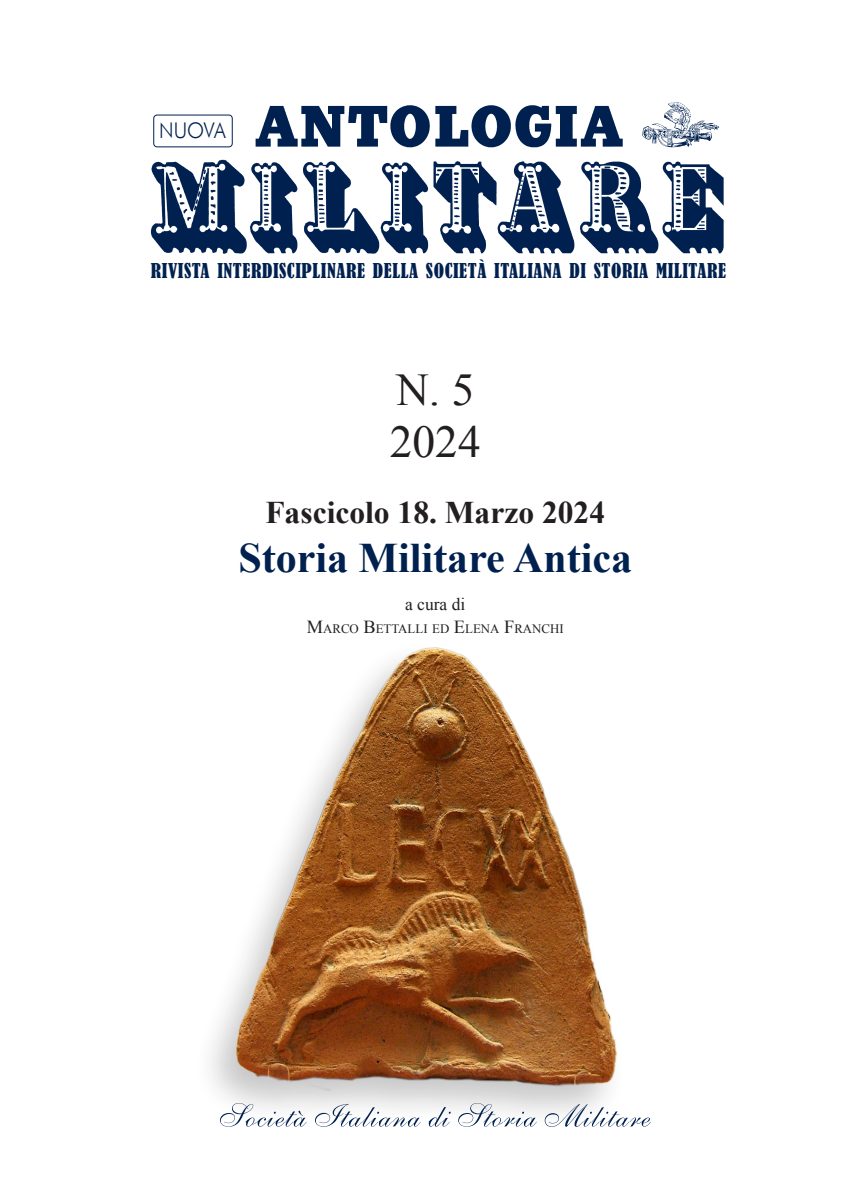
<style>
.page{position:relative;width:844px;height:1191px;background:#fff}
.page>*{position:absolute;margin:0;border:0;box-sizing:border-box;transform-origin:0 0}
.t1{font:45.5px "Times New Roman";color:#231f20}
.note{font:700 42px "Times New Roman";color:#00214f}
.note-2{font:700 31.5px "Times New Roman";color:#231f20}
.t2{font:300 21.53px "Futura BT";letter-spacing:-.01em;color:#00214f;scale:.9 1}
.t3{font:condensed 19.25px "Bernard";letter-spacing:.03em;color:#00214f}
.note-3{font:17.5px "Times New Roman";color:#231f20}
.note-4{font:12.78px "Times New Roman";color:#231f20}
.s1{font-size:18.38px}
</style>
<div class="page">
<svg style="left:626px;top:1117px;width:24px;height:9px"></svg>
<img style="left:150px;top:159px;width:574px;height:95px">
<img style="left:255px;top:105px;width:368px;height:43px">
<div style="left:153px;top:115px;width:80px;height:32px;border:1px solid #00214f;border-radius:3px"></div>
<img style="left:642px;top:102px;width:78px;height:46px">
<div style="left:193px;top:640px;width:433px;height:490px;background:#231f20;opacity:.25"></div>
<img style="left:235px;top:647px;width:382px;height:444px">
<p class="t2" style="left:159px;top:118px;width:75px">NUOVA</p>
<p class="t3" style="left:151px;top:260px;width:576px">RIVISTA INTERDISCIPLINARE DELLA SOCIETÀ ITALIANA DI STORIA MILITARE</p>
<p class="t1" style="left:396px;top:359px;width:80px">N. 5</p>
<p class="t1" style="left:389px;top:411px;width:92px">2024</p>
<p class="note-2" style="left:265px;top:491px;width:341px">Fascicolo 18. Marzo 2024</p>
<p class="note" style="left:238px;top:528px;width:395px">Storia Militare Antica</p>
<p class="note-3" style="left:405px;top:593px;width:62px">a cura di</p>
<p class="note-4" style="left:307px;top:620px;width:258px"><span class="s1">M</span>ARCO <span class="s1">B</span>ETTALLI ED <span class="s1">E</span>LENA <span class="s1">F</span>RANCHI</p>
</div>
